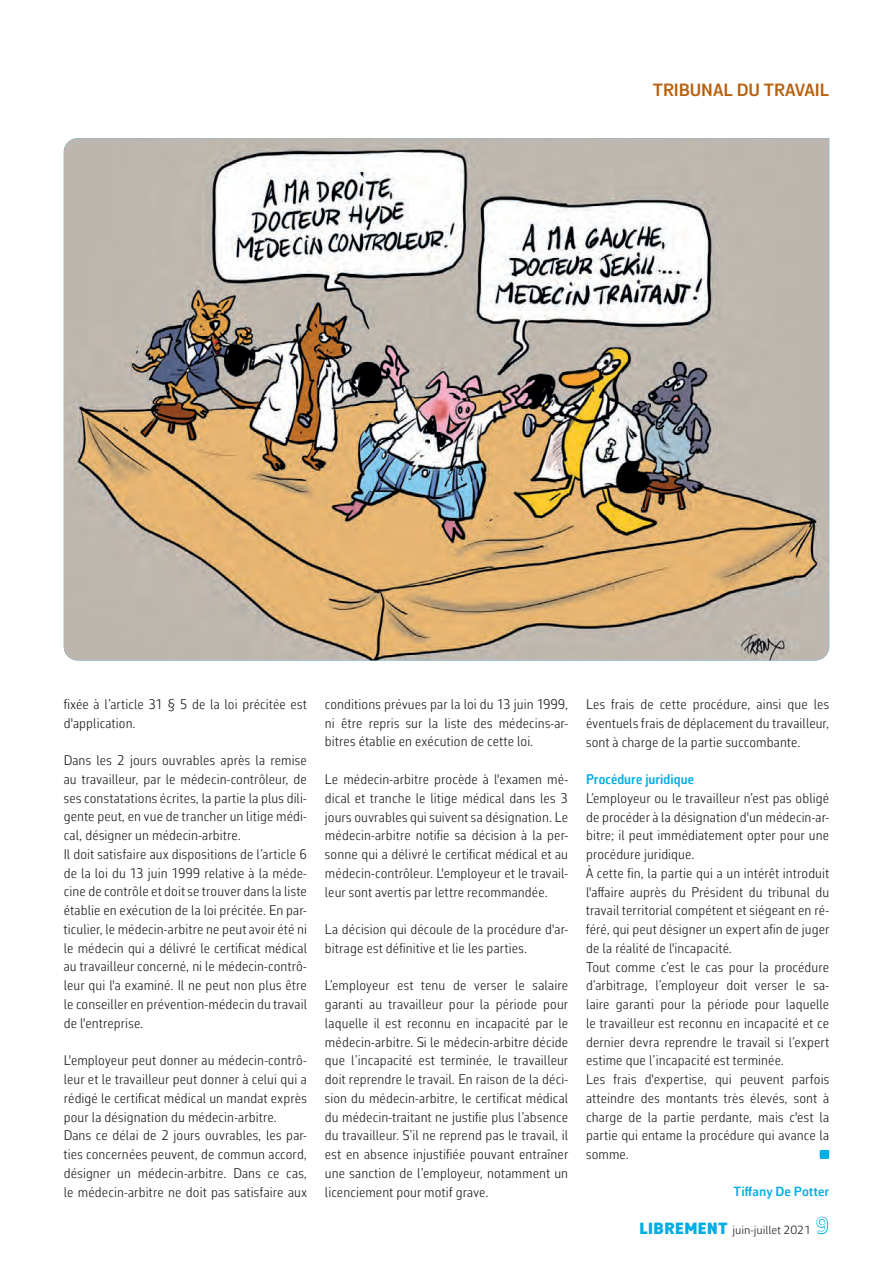
<style>
.page{position:relative;width:893px;height:1263px;background:#fff}
.page>*{position:absolute;margin:0;border:0;box-sizing:border-box;transform-origin:0 0}
.t1{font:600 18px "Corbeau Pro";color:#b66211}
.t2{font:300 14.25px/18.8px "Corbeau Con Pro";letter-spacing:.01em;color:#231f20}
.t3{font:600 14.25px "Corbeau Con Pro";letter-spacing:.005em;color:#00ade5}
.t4{font:600 13.5px "Corbeau Pro";letter-spacing:.01em;color:#00ade5}
.t5{font:300 12px "Corbeau Pro";color:#231f20}
.s1{font-weight:900;font-size:16.5px;color:#00ade5}
.s2{font-weight:400;font-size:22.5px;color:#00ade5}
</style>
<div class="page">
<svg style="left:820px;top:1150px;width:9px;height:9px"></svg>
<img style="left:64px;top:138px;width:765px;height:522px">
<p class="t1" style="left:653px;top:78px;width:178px">TRIBUNAL DU TRAVAIL</p>
<p class="t2" style="left:64px;top:694px;width:245px">fixée à l’article 31 § 5 de la loi précitée est d'application.</p>
<p class="t2" style="left:64px;top:751px;width:245px">Dans les 2 jours ouvrables après la remise au travailleur, par le médecin-contrôleur, de ses constatations écrites, la partie la plus dili&shy;gente peut, en vue de trancher un litige médi&shy;cal, désigner un médecin-arbitre.<br>Il doit satisfaire aux dispositions de l’article 6 de la loi du 13 juin 1999 relative à la méde&shy;cine de contrôle et doit se trouver dans la liste établie en exécution de la loi précitée. En par&shy;ticulier, le médecin-arbitre ne peut avoir été ni le médecin qui a délivré le certificat médical au travailleur concerné, ni le médecin-contrô&shy;leur qui l'a examiné. Il ne peut non plus être le conseiller en prévention-médecin du travail de l'entreprise.</p>
<p class="t2" style="left:64px;top:1051px;width:245px">L'employeur peut donner au médecin-contrô&shy;leur et le travailleur peut donner à celui qui a rédigé le certificat médical un mandat exprès pour la désignation du médecin-arbitre.<br>Dans ce délai de 2 jours ouvrables, les par&shy;ties concernées peuvent, de commun accord, désigner un médecin-arbitre. Dans ce cas, le médecin-arbitre ne doit pas satisfaire aux</p>
<p class="t2" style="left:325px;top:694px;width:245px;text-align:justify">conditions prévues par la loi du 13 juin 1999, ni être repris sur la liste des médecins-ar&shy;bitres établie en exécution de cette loi.</p>
<p class="t2" style="left:325px;top:770px;width:245px;text-align:justify">Le médecin-arbitre procède à l'examen mé&shy;dical et tranche le litige médical dans les 3 jours ouvrables qui suivent sa désignation. Le médecin-arbitre notifie sa décision à la per&shy;sonne qui a délivré le certificat médical et au médecin-contrôleur. L'employeur et le travail&shy;leur sont avertis par lettre recommandée.</p>
<p class="t2" style="left:325px;top:920px;width:245px">La décision qui découle de la procédure d'ar&shy;bitrage est définitive et lie les parties.</p>
<p class="t2" style="left:325px;top:976px;width:245px;text-align:justify">L’employeur est tenu de verser le salaire garanti au travailleur pour la période pour laquelle il est reconnu en incapacité par le médecin-arbitre. Si le médecin-arbitre décide que l’incapacité est terminée, le travailleur doit reprendre le travail. En raison de la déci&shy;sion du médecin-arbitre, le certificat médical du médecin-traitant ne justifie plus l’absence du travailleur. S’il ne reprend pas le travail, il est en absence injustifiée pouvant entraîner une sanction de l’employeur, notamment un licenciement pour motif grave.</p>
<p class="t2" style="left:586px;top:695px;width:245px;text-align:justify">Les frais de cette procédure, ainsi que les éventuels frais de déplacement du travailleur, sont à charge de la partie succombante.</p>
<p class="t3" style="left:586px;top:770px;width:109px">Procédure juridique</p>
<p class="t2" style="left:586px;top:788px;width:245px">L’employeur ou le travailleur n’est pas obligé de procéder à la désignation d'un médecin-ar&shy;bitre; il peut immédiatement opter pour une procédure juridique.<br>À cette fin, la partie qui a un intérêt introduit l'affaire auprès du Président du tribunal du travail territorial compétent et siégeant en ré&shy;féré, qui peut désigner un expert afin de juger de la réalité de l'incapacité.<br>Tout comme c’est le cas pour la procédure d’arbitrage, l’employeur doit verser le sa&shy;laire garanti pour la période pour laquelle le travailleur est reconnu en incapacité et ce dernier devra reprendre le travail si l’expert estime que l’incapacité est terminée.<br>Les frais d'expertise, qui peuvent parfois atteindre des montants très élevés, sont à charge de la partie perdante, mais c'est la partie qui entame la procédure qui avance la somme.</p>
<p class="t4" style="left:734px;top:1183px;width:97px">Tiffany De Potter</p>
<p class="t5" style="left:639px;top:1222px;width:191px"><span class="s1">LIBREMENT</span> juin-juillet 2021 <span class="s2">9</span></p>
</div>
